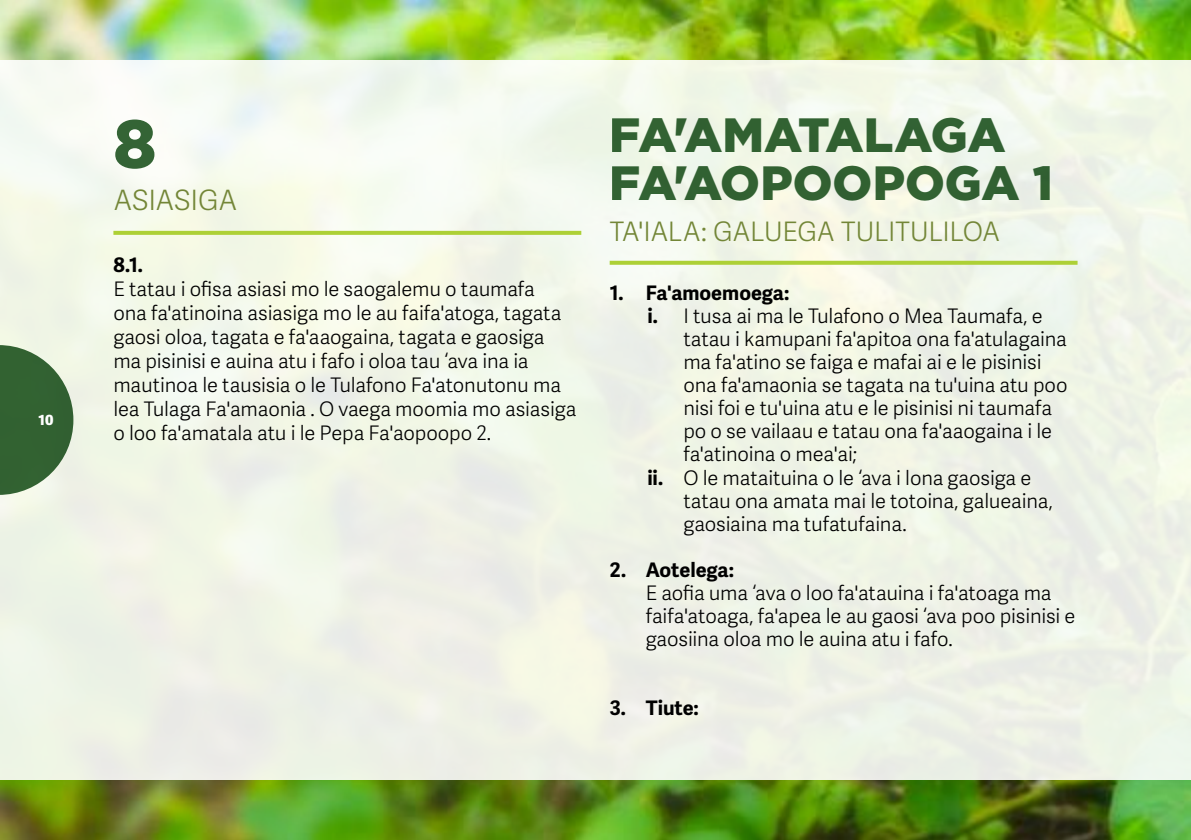
<style>
.page{position:relative;width:1191px;height:840px;background:#fff}
.page>*{position:absolute;margin:0;border:0;box-sizing:border-box;transform-origin:0 0}
.t1{font:900 68px "Gotham";color:#356537}
.t2{font:900 48px/48px "Gotham";letter-spacing:-.005em;color:#356537}
.t3{font:300 28px "Adelle Sans";letter-spacing:-.01em;color:#738637}
.t4{font:300 26.8px "Adelle Sans";letter-spacing:-.02em;color:#738637}
.t5{font:300 20px/24px "Adelle Sans";letter-spacing:-.01em;color:#000}
.t6{font:700 20px "Adelle Sans";color:#000}
.t7{font:800 14px "Adelle Sans";color:#fff}
.s1{font-weight:700}
</style>
<div class="page">
<img style="left:0;top:0;width:1191px;height:839px">
<div style="left:0;top:60px;width:1191px;height:719px;background:linear-gradient(to right,#f2f6ea,#eef3e7)"></div>
<svg style="left:113px;top:231px;width:468px;height:4px;background:#afd13c"></svg>
<svg style="left:609px;top:260px;width:468px;height:4px;background:#bad758"></svg>
<svg style="left:0;top:345px;width:73px;height:149px;background:#5a8057"></svg>
<p class="t7" style="left:39px;top:410px;width:16px">10</p>
<h1 class="t1" style="left:113px;top:97px;width:44px">8</h1>
<h3 class="t3" style="left:113px;top:180px;width:125px">ASIASIGA</h3>
<p class="t6" style="left:113px;top:250px;width:31px">8.1.</p>
<p class="t5" style="left:113px;top:276px;width:464px">E tatau i ofisa asiasi mo le saogalemu o taumafa<br>ona fa'atinoina asiasiga mo le au faifa'atoga, tagata gaosi oloa, tagata e fa'aaogaina, tagata e gaosiga ma pisinisi e auina atu i fafo i oloa tau ‘ava ina ia mautinoa le tausisia o le Tulafono Fa'atonutonu ma lea Tulaga Fa'amaonia . O vaega moomia mo asiasiga o loo fa'amatala atu i le Pepa Fa'aopoopo 2.</p>
<h2 class="t2" style="left:609px;top:110px;width:445px">FA'AMATALAGA<br>FA'AOPOOPOGA 1</h2>
<h3 class="t4" style="left:609px;top:212px;width:392px">TA'IALA: GALUEGA TULITULILOA</h3>
<p class="t6" style="left:609px;top:278px;width:181px">1. Fa'amoemoega:</p>
<p class="t5" style="left:647px;top:303px;width:397px"><span class="s1">i.</span> I tusa ai ma le Tulafono o Mea Taumafa, e</p>
<p class="t5" style="left:683px;top:326px;width:385px">tatau i kamupani fa'apitoa ona fa'atulagaina</p>
<p class="t5" style="left:683px;top:349px;width:360px">ma fa'atino se faiga e mafai ai e le pisinisi</p>
<p class="t5" style="left:683px;top:372px;width:386px">ona fa'amaonia se tagata na tu'uina atu poo</p>
<p class="t5" style="left:683px;top:395px;width:370px">nisi foi e tu'uina atu e le pisinisi ni taumafa</p>
<p class="t5" style="left:683px;top:418px;width:370px">po o se vailaau e tatau ona fa'aaogaina i le</p>
<p class="t5" style="left:683px;top:441px;width:175px">fa'atinoina o mea'ai;</p>
<p class="t5" style="left:647px;top:464px;width:385px"><span class="s1">ii.</span> O le mataituina o le ‘ava i lona gaosiga e</p>
<p class="t5" style="left:683px;top:487px;width:371px">tatau ona amata mai le totoina, galueaina,</p>
<p class="t5" style="left:683px;top:510px;width:225px">gaosiaina ma tufatufaina.</p>
<p class="t6" style="left:609px;top:554px;width:126px">2. Aotelega:</p>
<p class="t5" style="left:645px;top:580px;width:431px;line-height:23px">E aofia uma ‘ava o loo fa'atauina i fa'atoaga ma faifa'atoaga, fa'apea le au gaosi ‘ava poo pisinisi e gaosiina oloa mo le auina atu i fafo.</p>
<p class="t6" style="left:609px;top:692px;width:91px">3. Tiute:</p>
</div>
